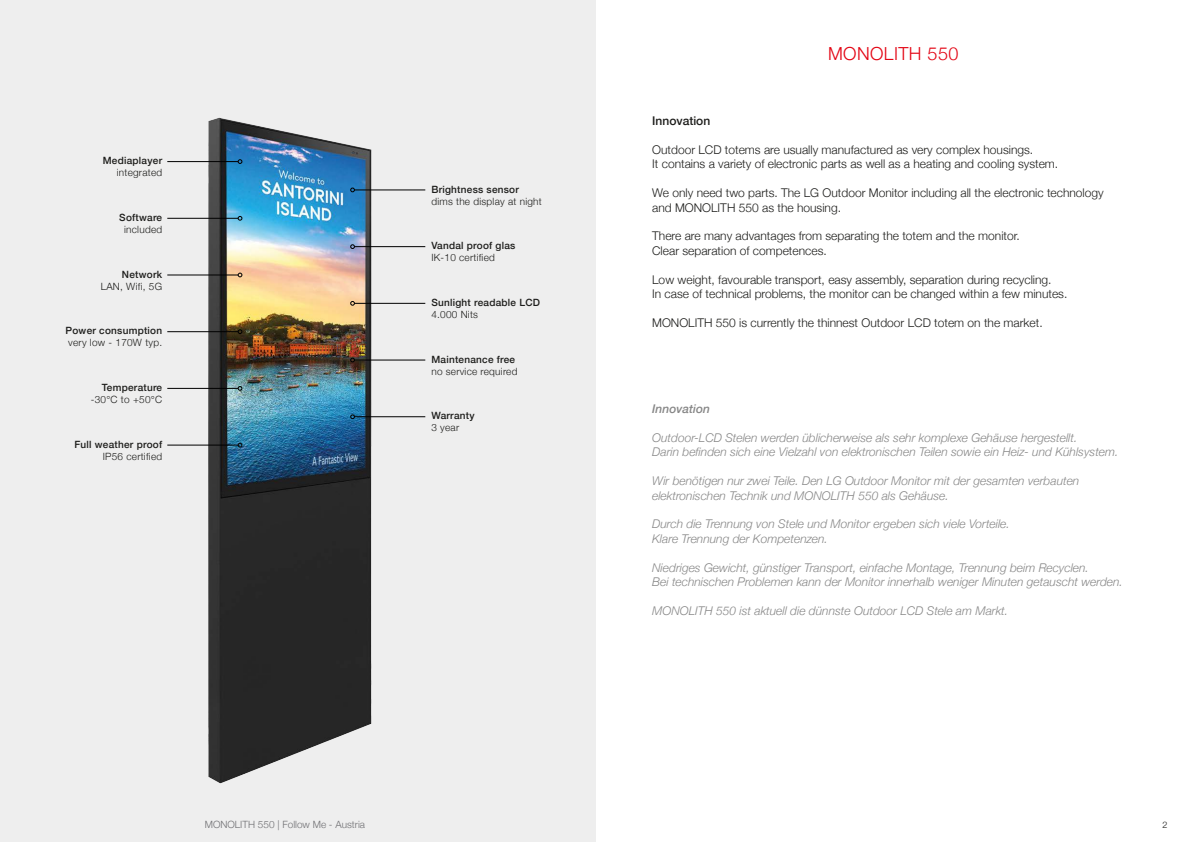
<style>
.page{position:relative;width:1191px;height:842px;background:#fff}
.page>*{position:absolute;margin:0;border:0;box-sizing:border-box;transform-origin:0 0}
.t1{font:300 18px "Helvetica Neue";letter-spacing:.025em;color:#e30413}
.t2{font:italic 300 12px "Helvetica Neue";color:#878787}
.t3{font:300 12px "Helvetica Neue";color:#1d1d1b}
.t4{font:500 12px "Helvetica Neue";color:#1d1d1b}
.t5{font:italic 500 12px "Helvetica Neue";color:#878787}
.t6{font:500 10px "Helvetica Neue";letter-spacing:.025em;color:#1d1d1b}
.t7{font:300 10px "Helvetica Neue";letter-spacing:.025em;color:#1d1d1b}
.t8{font:300 10px "Helvetica Neue";color:#707073}
.t9{font:300 9px "Helvetica Neue";color:#1d1d1b}
</style>
<div class="page">
<div style="left:0;top:0;width:595px;height:842px;background:#eee"></div>
<img style="left:206px;top:117px;width:167px;height:667px">
<hr style="left:167px;top:388px;width:71px;height:1px;background:#000">
<hr style="left:167px;top:445px;width:71px;height:1px;background:#000">
<svg style="left:238px;top:386px;width:4px;height:4px"></svg>
<svg style="left:238px;top:443px;width:4px;height:4px"></svg>
<hr style="left:167px;top:331px;width:71px;height:1px;background:#000">
<svg style="left:238px;top:330px;width:4px;height:4px"></svg>
<hr style="left:167px;top:275px;width:71px;height:1px;background:#000">
<svg style="left:238px;top:273px;width:4px;height:4px"></svg>
<hr style="left:167px;top:218px;width:71px;height:1px;background:#000">
<svg style="left:238px;top:216px;width:4px;height:4px"></svg>
<hr style="left:167px;top:161px;width:71px;height:1px;background:#000">
<svg style="left:238px;top:159px;width:4px;height:5px"></svg>
<hr style="left:354px;top:416px;width:71px;height:1px;background:#000">
<svg style="left:350px;top:415px;width:5px;height:4px"></svg>
<hr style="left:354px;top:360px;width:71px;height:1px;background:#000">
<svg style="left:350px;top:358px;width:5px;height:4px"></svg>
<hr style="left:354px;top:303px;width:71px;height:1px;background:#000">
<svg style="left:350px;top:301px;width:5px;height:4px"></svg>
<hr style="left:354px;top:246px;width:71px;height:1px;background:#000">
<svg style="left:350px;top:244px;width:5px;height:5px"></svg>
<hr style="left:354px;top:190px;width:71px;height:1px;background:#000">
<svg style="left:350px;top:188px;width:5px;height:4px"></svg>
<p class="t6" style="left:103px;top:153px;width:61px">Mediaplayer</p>
<p class="t7" style="left:117px;top:165px;width:47px">integrated</p>
<p class="t6" style="left:119px;top:209px;width:44px">Software</p>
<p class="t7" style="left:124px;top:221px;width:40px">included</p>
<p class="t6" style="left:122px;top:266px;width:42px">Network</p>
<p class="t7" style="left:101px;top:278px;width:63px">LAN, Wifi, 5G</p>
<p class="t6" style="left:66px;top:323px;width:98px">Power consumption</p>
<p class="t7" style="left:68px;top:335px;width:95px">very low - 170W typ.</p>
<p class="t6" style="left:102px;top:379px;width:62px">Temperature</p>
<p class="t7" style="left:91px;top:391px;width:73px">-30°C to +50°C</p>
<p class="t6" style="left:74px;top:436px;width:89px">Full weather proof</p>
<p class="t7" style="left:103px;top:448px;width:61px">IP56 certified</p>
<p class="t6" style="left:431px;top:181px;width:89px">Brightness sensor</p>
<p class="t7" style="left:431px;top:193px;width:112px">dims the display at night</p>
<p class="t6" style="left:431px;top:238px;width:86px">Vandal proof glas</p>
<p class="t7" style="left:431px;top:250px;width:65px">IK-10 certified</p>
<p class="t6" style="left:431px;top:294px;width:110px">Sunlight readable LCD</p>
<p class="t7" style="left:431px;top:306px;width:48px">4.000 Nits</p>
<p class="t6" style="left:431px;top:351px;width:85px">Maintenance free</p>
<p class="t7" style="left:431px;top:363px;width:88px">no service required</p>
<p class="t6" style="left:431px;top:408px;width:45px">Warranty</p>
<p class="t7" style="left:431px;top:420px;width:29px">3 year</p>
<p class="t8" style="left:205px;top:816px;width:162px">MONOLITH 550 | Follow Me - Austria</p>
<p class="t1" style="left:828px;top:39px;width:132px">MONOLITH 550</p>
<p class="t4" style="left:652px;top:111px;width:60px">Innovation</p>
<p class="t3" style="left:652px;top:140px;width:382px">Outdoor LCD totems are usually manufactured as very complex housings.</p>
<p class="t3" style="left:652px;top:154px;width:407px">It contains a variety of electronic parts as well as a heating and cooling system.</p>
<p class="t3" style="left:652px;top:183px;width:453px">We only need two parts. The LG Outdoor Monitor including all the electronic technology</p>
<p class="t3" style="left:652px;top:198px;width:190px">and MONOLITH 550 as the housing.</p>
<p class="t3" style="left:652px;top:226px;width:369px">There are many advantages from separating the totem and the monitor.</p>
<p class="t3" style="left:652px;top:241px;width:176px">Clear separation of competences.</p>
<p class="t3" style="left:652px;top:270px;width:401px">Low weight, favourable transport, easy assembly, separation during recycling.</p>
<p class="t3" style="left:652px;top:284px;width:416px">In case of technical problems, the monitor can be changed within a few minutes.</p>
<p class="t3" style="left:652px;top:313px;width:392px">MONOLITH 550 is currently the thinnest Outdoor LCD totem on the market.</p>
<p class="t5" style="left:652px;top:399px;width:59px">Innovation</p>
<p class="t2" style="left:652px;top:428px;width:427px">Outdoor-LCD Stelen werden üblicherweise als sehr komplexe Gehäuse hergestellt.</p>
<p class="t2" style="left:652px;top:443px;width:468px">Darin befinden sich eine Vielzahl von elektronischen Teilen sowie ein Heiz- und Kühlsystem.</p>
<p class="t2" style="left:652px;top:471px;width:429px">Wir benötigen nur zwei Teile. Den LG Outdoor Monitor mit der gesamten verbauten</p>
<p class="t2" style="left:652px;top:486px;width:298px">elektronischen Technik und MONOLITH 550 als Gehäuse.</p>
<p class="t2" style="left:652px;top:515px;width:359px">Durch die Trennung von Stele und Monitor ergeben sich viele Vorteile.</p>
<p class="t2" style="left:652px;top:529px;width:177px">Klare Trennung der Kompetenzen.</p>
<p class="t2" style="left:652px;top:558px;width:438px">Niedriges Gewicht, günstiger Transport, einfache Montage, Trennung beim Recyclen.</p>
<p class="t2" style="left:652px;top:572px;width:472px">Bei technischen Problemen kann der Monitor innerhalb weniger Minuten getauscht werden.</p>
<p class="t2" style="left:652px;top:601px;width:357px">MONOLITH 550 ist aktuell die dünnste Outdoor LCD Stele am Markt.</p>
<p class="t9" style="left:1162px;top:817px;width:7px">2</p>
</div>
